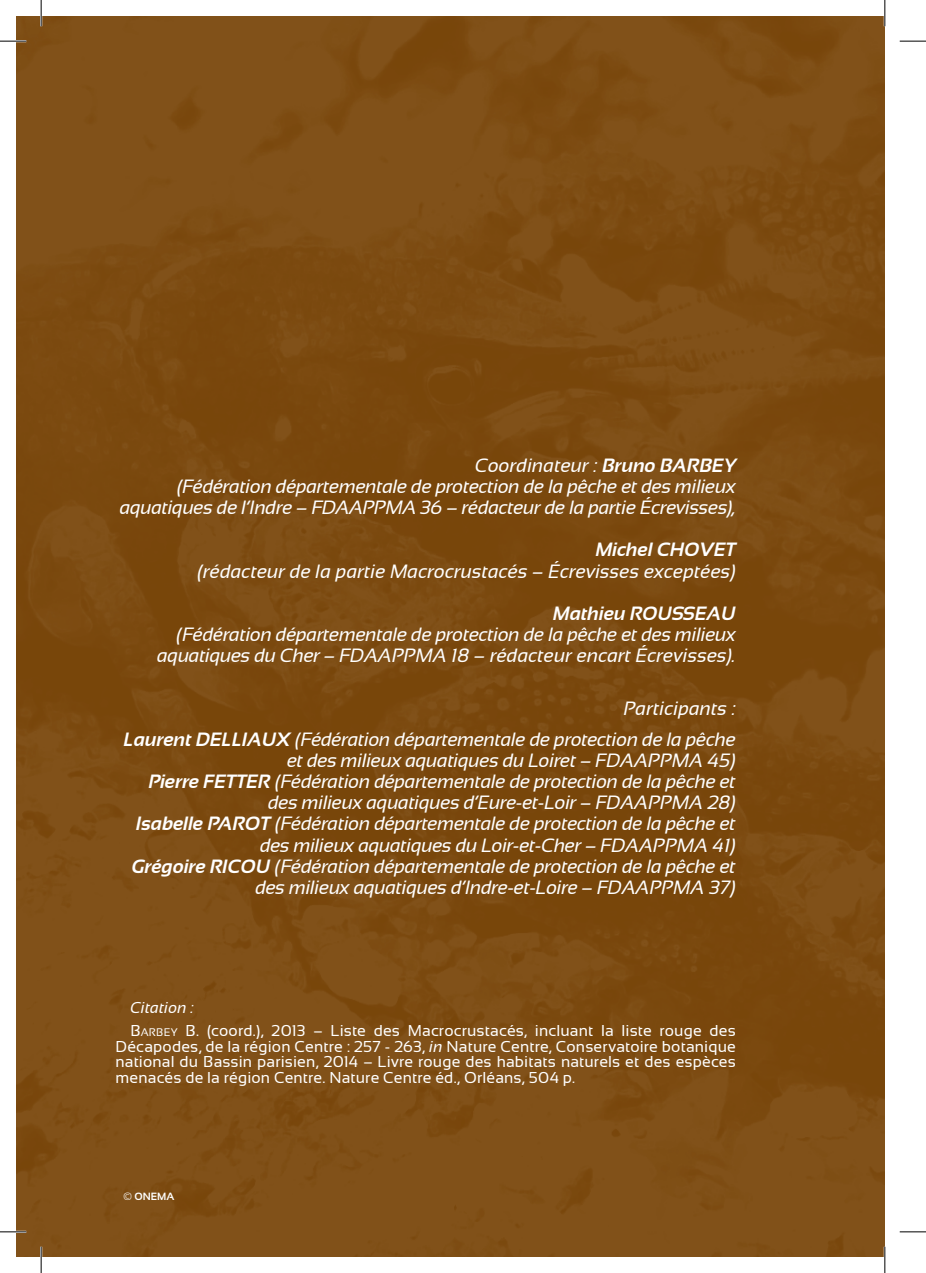
<style>
.page{position:relative;width:926px;height:1273px;background:#fff}
.page>*{position:absolute;margin:0;border:0;box-sizing:border-box;transform-origin:0 0}
.t1{font:italic 19.25px/21.2px "Sansation";letter-spacing:-.02em;color:#fff;text-align:right}
.t2{font:italic 19.25px "Sansation";color:#fff}
.t3{font:italic 700 19.25px "Sansation";color:#fff}
.t4{font:italic 700 17.5px "Sansation";color:#fff}
.t5{font:15.75px/15.8px "Sansation";letter-spacing:.01em;color:#fff}
.t6{font:700 10.5px "Sansation";color:#fff}
.s1{font-weight:700}
.s2{font-style:italic}
.s3{font-style:inherit}
.s4{font-size:11.03px}
</style>
<div class="page">
<img style="left:16px;top:16px;width:868px;height:1240px">
<hr style="left:0;top:40px;width:26px;height:2px;background:#fff">
<hr style="left:0;top:1231px;width:26px;height:2px;background:#fff">
<hr style="left:40px;top:0;width:2px;height:26px;background:#fff">
<hr style="left:40px;top:1247px;width:2px;height:26px;background:#fff">
<hr style="left:883px;top:0;width:3px;height:26px;background:#fff">
<hr style="left:883px;top:1247px;width:3px;height:26px;background:#fff">
<svg style="left:0;top:41px;width:26px;height:1px"></svg>
<svg style="left:899px;top:41px;width:27px;height:1px"></svg>
<svg style="left:0;top:1231px;width:26px;height:1px"></svg>
<svg style="left:899px;top:1231px;width:27px;height:1px"></svg>
<svg style="left:41px;top:0;width:1px;height:26px"></svg>
<svg style="left:41px;top:1247px;width:1px;height:26px"></svg>
<svg style="left:884px;top:0;width:1px;height:26px"></svg>
<svg style="left:884px;top:1247px;width:1px;height:26px"></svg>
<p class="t2" style="left:475px;top:454px;width:212px">Coordinateur : <span class="s1">Bruno Barbey</span></p>
<p class="t1" style="left:177px;top:476px;width:560px">(Fédération départementale de protection de la pêche et des milieux</p>
<p class="t1" style="left:120px;top:497px;width:617px">aquatiques de l’Indre – FDAAPPMA 36 – rédacteur de la partie Écrevisses),</p>
<p class="t3" style="left:595px;top:539px;width:89px">Michel Chovet</p>
<p class="t2" style="left:198px;top:560px;width:540px">(rédacteur de la partie Macrocrustacés – Écrevisses exceptées)</p>
<p class="t3" style="left:553px;top:602px;width:104px">Mathieu Rousseau</p>
<p class="t1" style="left:157px;top:624px;width:580px">(Fédération départementale de protection de la pêche et des milieux aquatiques du Cher – FDAAPPMA 18 – rédacteur encart Écrevisses).</p>
<p class="t2" style="left:623px;top:697px;width:114px">Participants :</p>
<p class="t3" style="left:124px;top:728px;width:99px">Laurent Delliau</p>
<p class="t1" style="left:277px;top:728px;width:461px;text-align:center"><span class="s1">x</span> (Fédération départementale de protection de la pêche et des milieux aquatiques du Loiret – FDAAPPMA 45)</p>
<p class="t3" style="left:149px;top:770px;width:79px">Pierre Fetter</p>
<p class="t1" style="left:268px;top:771px;width:469px;text-align:center">(Fédération départementale de protection de la pêche et des milieux aquatiques d’Eure-et-Loir – FDAAPPMA 28)</p>
<p class="t3" style="left:136px;top:813px;width:97px">Isabelle Parot</p>
<p class="t1" style="left:260px;top:813px;width:477px">(Fédération départementale de protection de la pêche et des milieux aquatiques du Loir-et-Cher – FDAAPPMA 41)</p>
<p class="t3" style="left:132px;top:855px;width:104px">Grégoire Ricou</p>
<p class="t1" style="left:255px;top:855px;width:482px">(Fédération départementale de protection de la pêche et des milieux aquatiques d’Indre-et-Loire – FDAAPPMA 37)</p>
<p class="t5" style="left:130px;top:995px;width:607px;line-height:23.3px"><span class="s2">Citation :<br></span><span class="s3">B</span><span class="s4">ARB EY</span> B. (coord.), 2013 – Liste des Macrocrustacés, incluant la liste rouge des</p>
<p class="t5" style="left:116px;top:1038px;width:622px;text-align:justify">Décapodes, de la région Centre : 257 - 263, <span class="s2">in</span> Nature Centre, Conservatoire botanique national du Bassin parisien, 2014 – Livre rouge des habitats naturels et des espèces menacés de la région Centre. Nature Centre éd., Orléans, 504 p.</p>
<p class="t6" style="left:123px;top:1190px;width:53px">© ONEMA</p>
<p class="t4" style="left:125px;top:1190px;width:31px">256</p>
</div>
